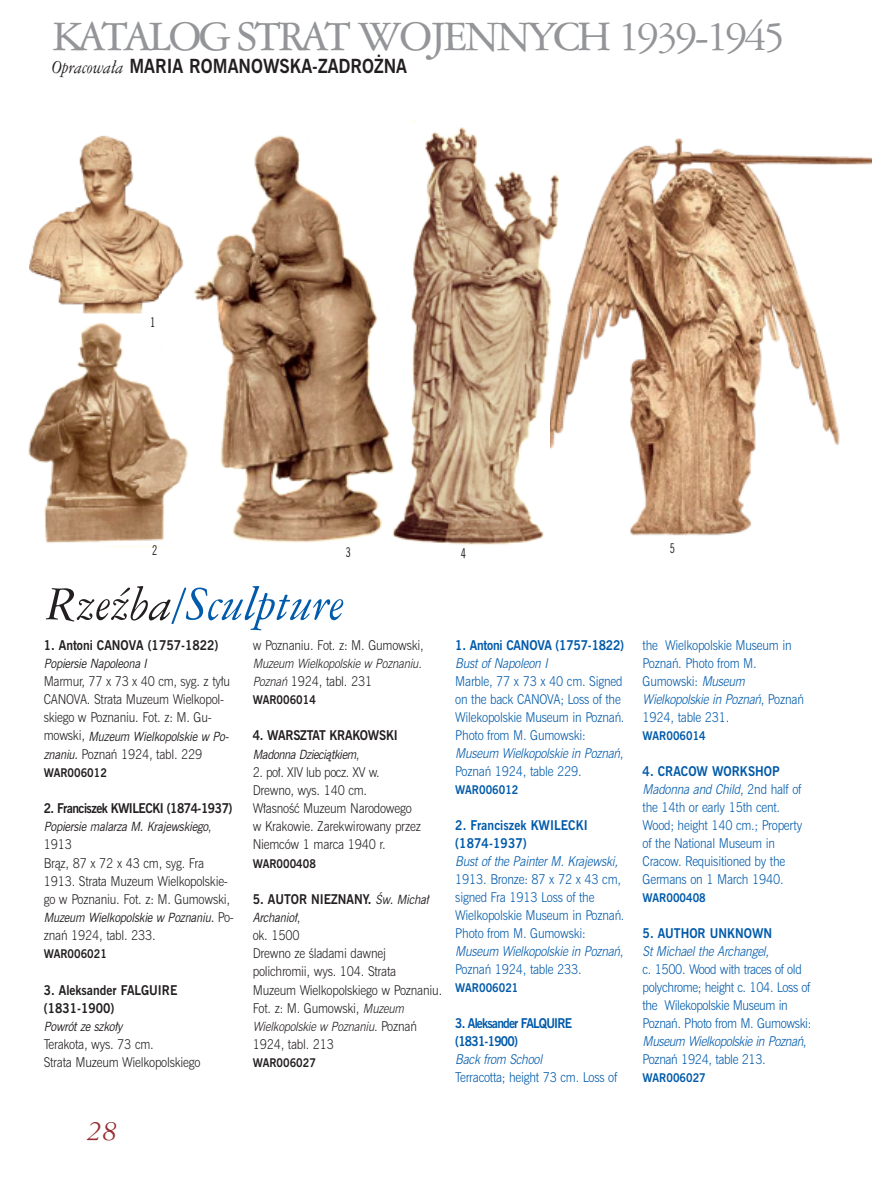
<style>
.page{position:relative;width:872px;height:1178px;background:#fff}
.page>*{position:absolute;margin:0;border:0;box-sizing:border-box;transform-origin:0 0}
.t1{font:italic 51px "American Garamond PL";color:#015aaa}
.t2{font:45px "American Garamond PL";letter-spacing:-.07em;color:#939598}
.t3{font:italic 30px "American Garamond PL";color:#962e33}
.t4{font:700 19.5px "News Gothic PL";color:#231f20;scale:.9 1}
.t5{font:300 13.5px/18px "News Gothic PL";letter-spacing:-.02em;color:#015aaa;scale:.9 1}
.t6{font:300 13.5px/18.1px "News Gothic PL";letter-spacing:-.02em;color:#231f20;scale:.9 1}
.t7{font:700 13.5px/18.1px "News Gothic PL";color:#231f20;scale:.9 1}
.t8{font:italic 300 13.5px "News Gothic PL";letter-spacing:-.02em;color:#015aaa;scale:.9 1}
.t9{font:700 13.5px "News Gothic PL";letter-spacing:-.045em;color:#231f20;scale:.9 1}
.t10{font:700 13.5px/18px "News Gothic PL";letter-spacing:.005em;color:#015aaa;scale:.9 1}
.t11{font:700 13.5px/18px "News Gothic PL";letter-spacing:-.065em;color:#015aaa;scale:.9 1}
.t12{font:700 13.5px "News Gothic PL";letter-spacing:-.02em;color:#015aaa;scale:.9 1}
.t13{font:700 13.5px "News Gothic PL";letter-spacing:-.02em;color:#231f20;scale:.9 1}
.t14{font:700 13.5px "News Gothic PL";color:#015aaa;scale:.9 1}
.t15{font:condensed 13.5px "News Gothic PL";color:#231f20;scale:.9 1}
.t16{font:italic 12.75px "News Gothic PL";letter-spacing:-.02em;color:#231f20;scale:.9 1}
.t17{font:italic 300 12.75px "News Gothic PL";letter-spacing:-.02em;color:#231f20;scale:.9 1}
.t18{font:700 12px "News Gothic PL";color:#231f20;scale:.9 1}
.t19{font:700 12px "News Gothic PL";color:#015aaa;scale:.9 1}
.s1{font-family:"American Garamond PL";font-weight:400;font-style:italic}
.s2{color:#231f20}
.s3{font-weight:300;font-style:normal;font-size:13.5px}
.s4{font-weight:400;font-style:italic;font-size:12.75px}
.s5{font-style:italic;font-size:12.75px}
.s6{font-style:normal;font-size:13.5px}
.s7{font-style:italic}
.s8{font-weight:700}
</style>
<div class="page">
<img style="left:561px;top:138px;width:310px;height:398px">
<img style="left:397px;top:120px;width:164px;height:426px">
<img style="left:28px;top:323px;width:160px;height:225px">
<img style="left:194px;top:135px;width:203px;height:408px">
<img style="left:29px;top:135px;width:155px;height:179px">
<h2 class="t2" style="left:52px;top:20px;width:735px">KATALOG STRAT WOJENNYCH 1939-1945</h2>
<h3 class="t4" style="left:52px;top:59px;width:396px"><span class="s1">Opracowa∏a</span> MARIA ROMANOWSKA-ZADRO˚NA</h3>
<p class="t15" style="left:150px;top:317px;width:7px">1</p>
<p class="t15" style="left:152px;top:545px;width:7px">2</p>
<p class="t15" style="left:460px;top:548px;width:7px">4</p>
<p class="t15" style="left:346px;top:547px;width:7px">3</p>
<p class="t15" style="left:669px;top:543px;width:7px">5</p>
<h1 class="t1" style="left:46px;top:585px;width:300px"><span class="s2">Rzeêba</span>/Sculpture</h1>
<p class="t7" style="left:44px;top:637px;width:196px">1. Antoni CANOVA (1757-1822)</p>
<p class="t16" style="left:44px;top:658px;width:119px">Popiersie Napoleona I</p>
<p class="t6" style="left:44px;top:673px;width:208px">Marmur, 77 x 73 x 40 cm, syg. z ty∏u<br>CANOVA. Strata Muzeum Wielkopol&shy;skiego w Poznaniu. Fot. z: M. Gu-</p>
<p class="t16" style="left:44px;top:731px;width:209px"><span class="s3">m o w s k i ,</span> Muzeum Wielkopolskie w Po-</p>
<p class="t6" style="left:44px;top:746px;width:178px"><span class="s4">znaniu.</span> Poznaƒ 1924, tabl. 229</p>
<p class="t18" style="left:44px;top:768px;width:72px">WAR006012</p>
<p class="t9" style="left:44px;top:803px;width:211px">2. Franciszek KWILECKI (1874-1937)</p>
<p class="t16" style="left:44px;top:822px;width:188px">Popiersie malarza M. Krajewskiego<span class="s3">,</span></p>
<p class="t6" style="left:44px;top:836px;width:208px">1913<br>Bràz, 87 x 72 x 43 cm, syg. Fra<br>1913. Strata Muzeum Wielkopolskie&shy;go w Poznaniu. Fot. z: M. Gumowski,</p>
<p class="t16" style="left:44px;top:912px;width:213px">Muzeum Wielkopolskie w Poznaniu. <span class="s3">Po -</span></p>
<p class="t6" style="left:44px;top:927px;width:126px">znaƒ 1924, tabl. 233.</p>
<p class="t18" style="left:44px;top:949px;width:72px">WAR006021</p>
<p class="t7" style="left:44px;top:982px;width:150px">3. Aleksander FALGUIRE (1831-1900)</p>
<p class="t16" style="left:44px;top:1021px;width:89px">Powrót ze szko∏y</p>
<p class="t6" style="left:44px;top:1036px;width:176px">Terakota, wys. 73 cm.<br>Strata Muzeum Wielkopolskiego</p>
<p class="t6" style="left:253px;top:637px;width:192px">w Poznaniu. Fot. z: M. Gumowski,</p>
<p class="t17" style="left:253px;top:658px;width:192px">Muzeum Wielkopolskie w Poznaniu.</p>
<p class="t6" style="left:253px;top:673px;width:134px"><span class="s5">Poznaƒ</span> 1924, tabl. 231</p>
<p class="t18" style="left:253px;top:695px;width:72px">WAR006014</p>
<p class="t13" style="left:253px;top:730px;width:163px">4. WARSZTAT KRAKOWSKI</p>
<p class="t16" style="left:253px;top:749px;width:120px">Madonna Dzieciàtkiem<span class="s3">,</span></p>
<p class="t6" style="left:253px;top:764px;width:188px">2. po∏. XIV lub pocz. XV w.<br>Drewno, wys. 140 cm.<br>W∏asnoÊç Muzeum Narodowego w Krakowie. Zarekwirowany przez<br>Niemców 1 marca 1940 r.</p>
<p class="t18" style="left:253px;top:858px;width:72px">WAR000408</p>
<p class="t7" style="left:253px;top:891px;width:199px">5. AUTOR NIEZNANY. <span class="s4">Âw. Micha∏</span></p>
<p class="t16" style="left:253px;top:912px;width:54px">Archanio∏<span class="s3">,</span></p>
<p class="t6" style="left:253px;top:927px;width:212px">ok. 1500<br>Drewno ze Êladami dawnej polichromii, wys. 104. Strata<br>Muzeum Wielkopolskiego w Poznaniu.<br>Fot. z: M. Gumowski, <span class="s5">Muzeum</span></p>
<p class="t17" style="left:253px;top:1021px;width:184px">Wielkopolskie w Poznaniu. <span class="s6">Po z n a ƒ</span></p>
<p class="t6" style="left:253px;top:1036px;width:92px">1924, tabl. 213</p>
<p class="t18" style="left:253px;top:1058px;width:72px">WAR006027</p>
<p class="t12" style="left:455px;top:640px;width:189px">1. Antoni CANOVA (1757-1822)</p>
<p class="t8" style="left:455px;top:658px;width:107px">Bust of Napoleon I</p>
<p class="t5" style="left:455px;top:673px;width:189px">Marble, 77 x 73 x 40 cm. Signed on the back CANOVA; Loss of the<br>Wilekopolskie Museum in Poznaƒ.<br>Photo from M. Gumowski:<br><span class="s7">Museum Wielkopolskie in Poznaƒ</span>,<br>Poznaƒ 1924, table 229.</p>
<p class="t19" style="left:455px;top:785px;width:72px">WAR006012</p>
<p class="t10" style="left:455px;top:817px;width:149px">2. Franciszek KWILECKI (1874-1937)</p>
<p class="t8" style="left:455px;top:856px;width:185px">Bust of the Painter M. Krajewski,</p>
<p class="t5" style="left:455px;top:871px;width:189px">1913. Bronze: 87 x 72 x 43 cm, signed Fra 1913 Loss of the<br>Wielkopolskie Museum in Poznaƒ.<br>Photo from M. Gumowski:<br><span class="s7">Museum Wielkopolskie in Poznaƒ</span>,<br>Poznaƒ 1924, table 233.</p>
<p class="t19" style="left:455px;top:983px;width:72px">WAR006021</p>
<p class="t11" style="left:455px;top:1015px;width:131px">3. Aleksander FALQUIRE (1831-1900)</p>
<p class="t8" style="left:455px;top:1054px;width:101px">Back from School</p>
<p class="t5" style="left:455px;top:1069px;width:181px">Terracotta; height 73 cm. Loss of</p>
<p class="t5" style="left:642px;top:637px;width:181px">the Wielkopolskie Museum in<br>Poznaƒ. Photo from M.<br>Gumowski: <span class="s7">Museum<br>Wielkopolskie in Poznaƒ</span>, Po z n a ƒ<br>1924, table 231.</p>
<p class="t19" style="left:642px;top:731px;width:72px">WAR006014</p>
<p class="t5" style="left:642px;top:763px;width:179px"><span class="s8">4. CRACOW WORKSHOP<br></span><span class="s7">Madonna and Child</span>, 2 n d h a l f of the 14th or early 15th cent.<br>Wood; height 140 cm.; Property of the National Museum in<br>Cracow. Requisitioned by the<br>Germans on 1 March 1940.</p>
<p class="t19" style="left:642px;top:893px;width:72px">WAR000408</p>
<p class="t14" style="left:642px;top:927px;width:145px">5. AUTHOR UNKNOWN</p>
<p class="t8" style="left:642px;top:946px;width:145px">St Michael the Archangel,</p>
<p class="t5" style="left:642px;top:961px;width:189px">c. 1500. Wood with traces of old polychrome; height c. 104. Loss of the Wilekopolskie Museum in<br>Poznaƒ. Photo from M. Gumowski:<br><span class="s7">Museum Wielkopolskie in Poznaƒ</span>,<br>Poznaƒ 1924, table 213.</p>
<p class="t19" style="left:642px;top:1073px;width:72px">WAR006027</p>
<h3 class="t3" style="left:88px;top:1120px;width:31px">28</h3>
</div>
